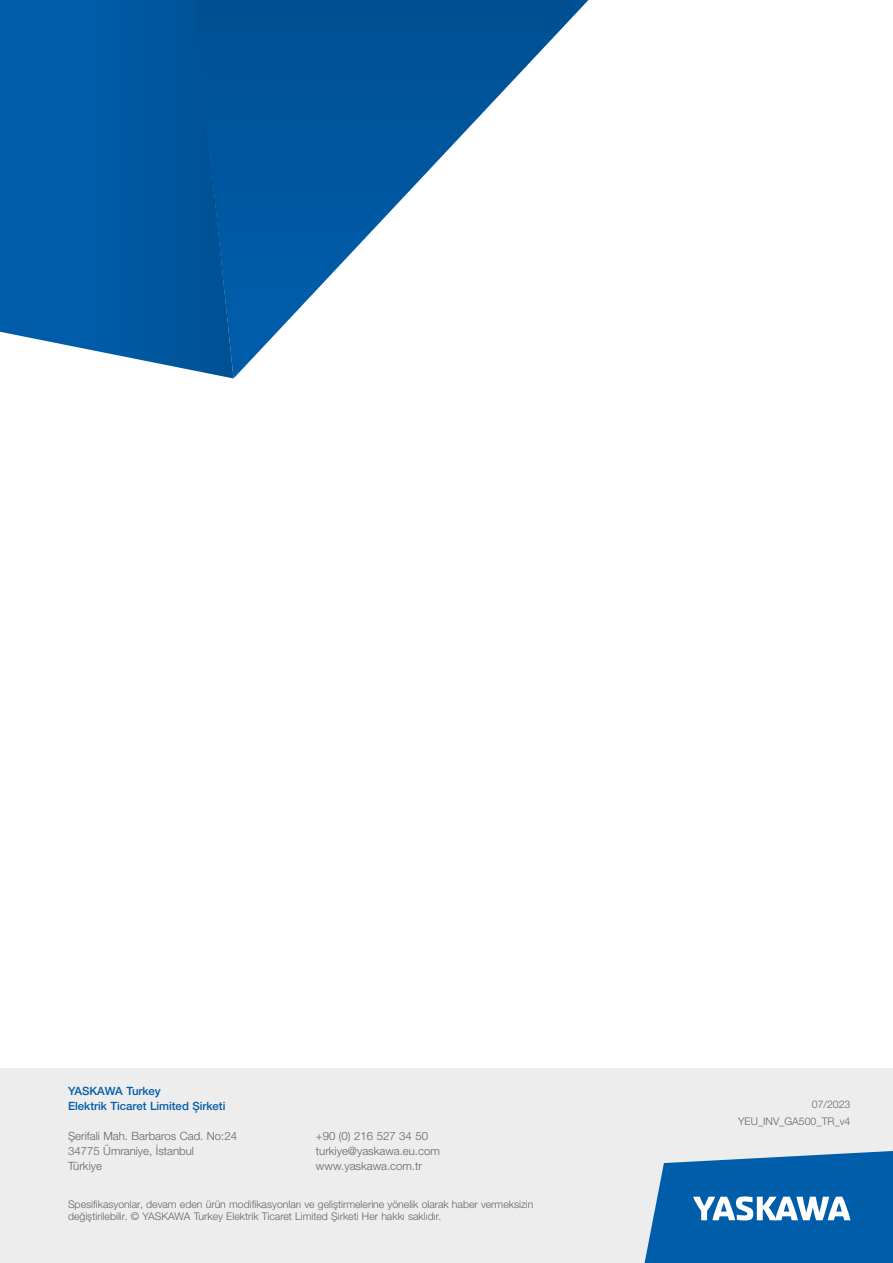
<style>
.page{position:relative;width:893px;height:1263px;background:#fff}
.page>*{position:absolute;margin:0;border:0;box-sizing:border-box;transform-origin:0 0}
.t1{font:300 11.4px/15px "Helvetica Neue LTW1 G";color:#646363}
.t2{font:500 11.4px/15px "Helvetica Neue LTW1 G";color:#005da9}
.t3{font:300 10.5px/12.6px "Helvetica Neue LTW1 G";color:#646363}
</style>
<div class="page">
<svg style="left:234px;top:0;width:354px;height:378px"></svg>
<svg style="left:0;top:0;width:234px;height:378px"></svg>
<div style="left:0;top:1068px;width:893px;height:195px;background:#ededed"></div>
<svg style="left:645px;top:1151px;width:248px;height:112px"></svg>
<p class="t2" style="left:68px;top:1084px;width:159px">YASKAWA Turkey<br>Elektrik Ticaret Limited Şirketi</p>
<p class="t1" style="left:68px;top:1129px;width:171px">Şerifali Mah. Barbaros Cad. No:24<br>34775 Ümraniye, İstanbul<br>Türkiye</p>
<p class="t1" style="left:316px;top:1129px;width:125px">+90 (0) 216 527 34 50 turkiye@yaskawa.eu.com www.yaskawa.com.tr</p>
<p class="t3" style="left:68px;top:1198px;width:467px">Spesifikasyonlar, devam eden ürün modifikasyonları ve geliştirmelerine yönelik olarak haber vermeksizin değiştirilebilir. © YASKAWA Turkey Elektrik Ticaret Limited Şirketi Her hakkı saklıdır.</p>
<p class="t3" style="left:738px;top:1096px;width:114px;line-height:16.8px;text-align:right">07/2023<br>YEU_INV_GA500_TR_v4</p>
</div>
